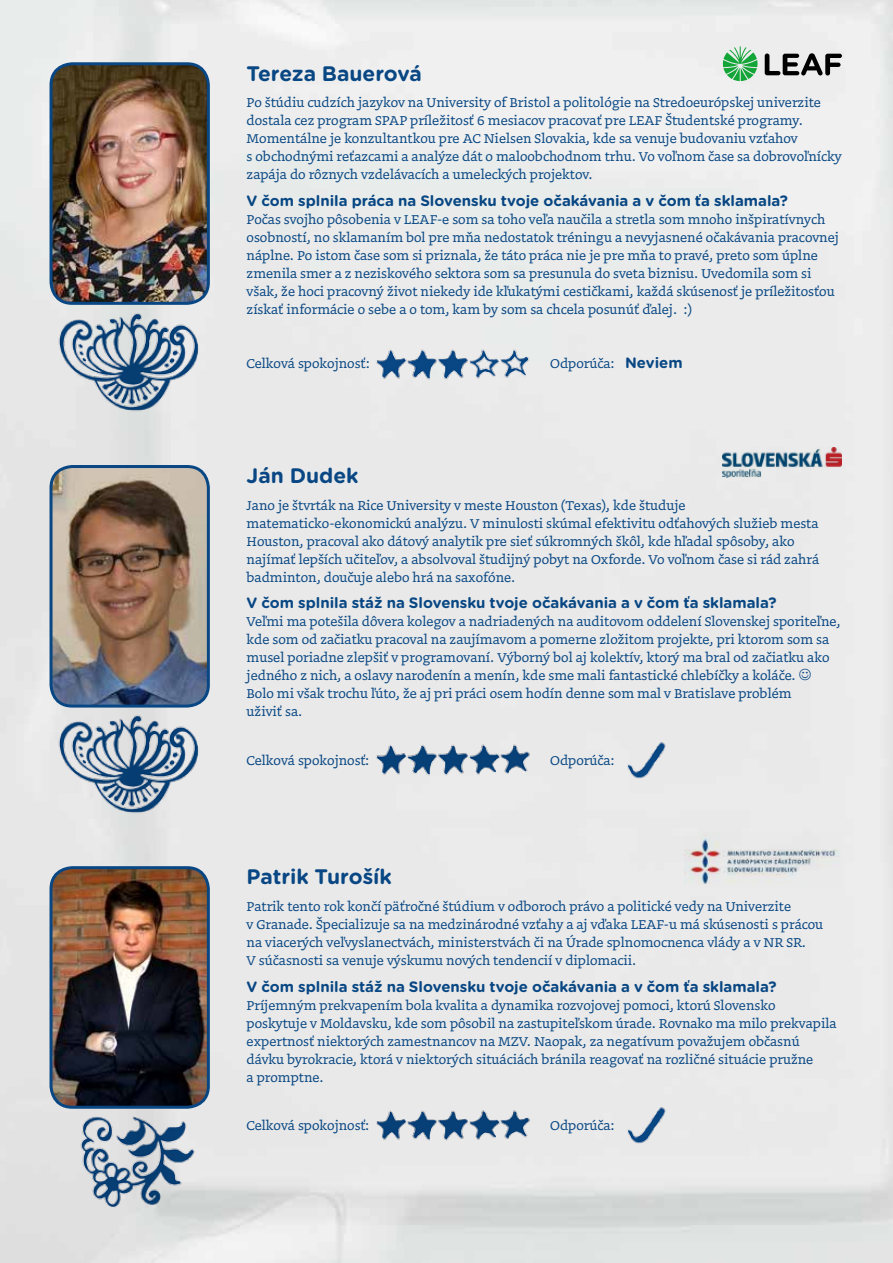
<style>
.page{position:relative;width:893px;height:1263px;background:#e9e9e9}
.page>*{position:absolute;margin:0;border:0;box-sizing:border-box;transform-origin:0 0}
.t1{font:700 21px "Gotham Rounded";color:#084783}
.t2{font:15px/18px "Doko";color:#084783}
.t3{font:700 15px "Gotham Rounded";color:#084783}
.s1{font-family:"Gotham Rounded";font-weight:700}
</style>
<div class="page">
<svg style="left:723px;top:46px;width:34px;height:35px"></svg>
<svg style="left:765px;top:53px;width:77px;height:22px;background:#7f7f7f"></svg>
<img style="left:51px;top:64px;width:157px;height:239px">
<div style="left:50px;top:62px;width:160px;height:243px;border:3px solid #084783;border-radius:21px"></div>
<img style="left:50px;top:306px;width:158px;height:115px">
<img style="left:468px;top:340px;width:71px;height:48px">
<img style="left:366px;top:340px;width:102px;height:48px">
<img style="left:51px;top:466px;width:157px;height:240px">
<div style="left:50px;top:465px;width:160px;height:242px;border:3px solid #084783;border-radius:21px"></div>
<img style="left:51px;top:868px;width:157px;height:234px">
<div style="left:50px;top:866px;width:160px;height:243px;border:3px solid #084783;border-radius:21px"></div>
<img style="left:50px;top:708px;width:158px;height:116px">
<img style="left:50px;top:1102px;width:158px;height:115px">
<img style="left:532px;top:736px;width:7px;height:48px">
<img style="left:366px;top:736px;width:166px;height:48px">
<img style="left:608px;top:730px;width:70px;height:59px">
<img style="left:532px;top:1101px;width:7px;height:48px">
<img style="left:366px;top:1101px;width:166px;height:48px">
<img style="left:608px;top:1095px;width:70px;height:59px">
<img style="left:723px;top:448px;width:119px;height:29px">
<img style="left:685px;top:832px;width:157px;height:57px">
<svg style="left:799px;top:669px;width:12px;height:12px"></svg>
<h1 class="t1" style="left:247px;top:58px;width:177px">Tereza Bauerová</h1>
<p class="t2" style="left:247px;top:93px;width:597px">Po štúdiu cudzích jazykov na University of Bristol a politológie na Stredoeurópskej univerzite dostala cez program SPAP príležitosť 6 mesiacov pracovať pre LEAF Študentské programy.<br>Momentálne je konzultantkou pre AC Nielsen Slovakia, kde sa venuje budovaniu vzťahov<br>s obchodnými reťazcami a analýze dát o maloobchodnom trhu. Vo voľnom čase sa dobrovoľnícky zapája do rôznych vzdelávacích a umeleckých projektov.</p>
<p class="t3" style="left:247px;top:189px;width:543px">V čom splnila práca na Slovensku tvoje očakávania a v čom ťa sklamala?</p>
<p class="t2" style="left:247px;top:210px;width:594px">Počas svojho pôsobenia v LEAF-e som sa toho veľa naučila a stretla som mnoho inšpiratívnych osobností, no sklamaním bol pre mňa nedostatok tréningu a nevyjasnené očakávania pracovnej náplne. Po istom čase som si priznala, že táto práca nie je pre mňa to pravé, preto som úplne zmenila smer a z neziskového sektora som sa presunula do sveta biznisu. Uvedomila som si však, že hoci pracovný život niekedy ide kľukatými cestičkami, každá skúsenosť je príležitosťou získať informácie o sebe a o tom, kam by som sa chcela posunúť ďalej. :)</p>
<p class="t2" style="left:247px;top:354px;width:125px">Celková spokojnosť:</p>
<p class="t2" style="left:550px;top:354px;width:134px">Odporúča: <span class="s1">Neviem</span></p>
<h1 class="t1" style="left:247px;top:460px;width:113px">Ján Dudek</h1>
<p class="t2" style="left:247px;top:496px;width:574px">Jano je štvrták na Rice University v meste Houston (Texas), kde študuje matematicko-ekonomickú analýzu. V minulosti skúmal efektivitu odťahových služieb mesta Houston, pracoval ako dátový analytik pre sieť súkromných škôl, kde hľadal spôsoby, ako najímať lepších učiteľov, a absolvoval študijný pobyt na Oxforde. Vo voľnom čase si rád zahrá badminton, doučuje alebo hrá na saxofóne.</p>
<p class="t3" style="left:247px;top:592px;width:531px">V čom splnila stáž na Slovensku tvoje očakávania a v čom ťa sklamala?</p>
<p class="t2" style="left:247px;top:612px;width:596px">Veľmi ma potešila dôvera kolegov a nadriadených na auditovom oddelení Slovenskej sporiteľne, kde som od začiatku pracoval na zaujímavom a pomerne zložitom projekte, pri ktorom som sa musel poriadne zlepšiť v programovaní. Výborný bol aj kolektív, ktorý ma bral od začiatku ako jedného z nich, a oslavy narodenín a menín, kde sme mali fantastické chlebíčky a koláče.<br>Bolo mi však trochu ľúto, že aj pri práci osem hodín denne som mal v Bratislave problém<br>uživiť sa.</p>
<p class="t2" style="left:247px;top:751px;width:125px">Celková spokojnosť:</p>
<p class="t2" style="left:550px;top:751px;width:66px">Odporúča:</p>
<h1 class="t1" style="left:247px;top:862px;width:147px">Patrik Turošík</h1>
<p class="t2" style="left:247px;top:897px;width:578px">Patrik tento rok končí päťročné štúdium v odboroch právo a politické vedy na Univerzite<br>v Granade. Špecializuje sa na medzinárodné vzťahy a aj vďaka LEAF-u má skúsenosti s prácou na viacerých veľvyslanectvách, ministerstvách či na Úrade splnomocnenca vlády a v NR SR.<br>V súčasnosti sa venuje výskumu nových tendencií v diplomacii.</p>
<p class="t3" style="left:247px;top:975px;width:531px">V čom splnila stáž na Slovensku tvoje očakávania a v čom ťa sklamala?</p>
<p class="t2" style="left:247px;top:995px;width:591px">Príjemným prekvapením bola kvalita a dynamika rozvojovej pomoci, ktorú Slovensko poskytuje v Moldavsku, kde som pôsobil na zastupiteľskom úrade. Rovnako ma milo prekvapila expertnosť niektorých zamestnancov na MZV. Naopak, za negatívum považujem občasnú dávku byrokracie, ktorá v niektorých situáciách bránila reagovať na rozličné situácie pružne<br>a promptne.</p>
<p class="t2" style="left:247px;top:1116px;width:125px">Celková spokojnosť:</p>
<p class="t2" style="left:550px;top:1116px;width:66px">Odporúča:</p>
</div>
